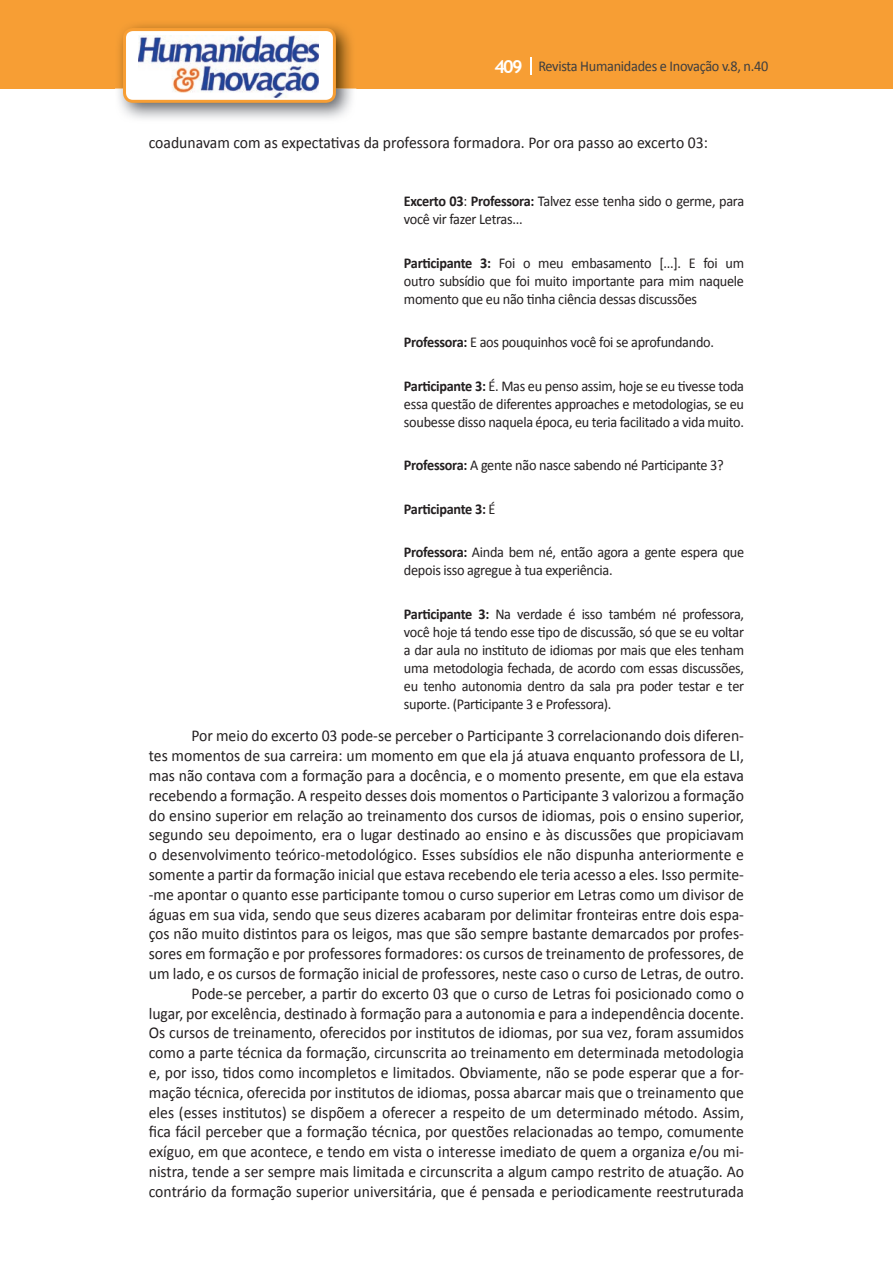
<style>
.page{position:relative;width:893px;height:1263px;background:#fff}
.page>*{position:absolute;margin:0;border:0;box-sizing:border-box;transform-origin:0 0}
.t1{font:16.5px/19.8px "Calibri";color:#231f20;text-align:right;scale:.95 1}
.t2{font:15px/18px "Calibri";letter-spacing:-.02em;color:#231f20;text-align:justify;scale:.95 1}
.t3{font:15px "Calibri";letter-spacing:-.02em;color:#3e3e3f;scale:.95 1}
.t4{font:700 15px "Calibri";letter-spacing:-.02em;color:#231f20;scale:.95 1}
.s1{font-family:"Trebuchet MS";font-weight:700;font-size:18px;color:#fff}
.s2{font-weight:700}
.s3{font-weight:400}
</style>
<div class="page">
<div style="left:0;top:0;width:893px;height:88px;background:#f79e34"></div>
<svg style="left:530px;top:57px;width:2px;height:18px"></svg>
<img style="left:115px;top:24px;width:241px;height:95px">
<svg style="left:123px;top:28px;width:213px;height:75px"></svg>
<p class="t3" style="left:495px;top:57px;width:290px"><span class="s1">409</span> Revista Humanidades e Inovação v.8, n.40</p>
<p class="t1" style="left:149px;top:133px;width:590px">coadunavam com as expectativas da professora formadora. Por ora passo ao excerto 03:</p>
<p class="t2" style="left:404px;top:192px;width:360px"><span class="s2">Excerto 03</span>: <span class="s2">Professora:</span> Talvez esse tenha sido o germe, para você vir fazer Letras...</p>
<p class="t2" style="left:404px;top:254px;width:360px"><span class="s2">Participante 3:</span> Foi o meu embasamento [...]. E foi um outro subsídio que foi muito importante para mim naquele momento que eu não tinha ciência dessas discussões</p>
<p class="t2" style="left:404px;top:333px;width:328px"><span class="s2">Professora:</span> E aos pouquinhos você foi se aprofundando.</p>
<p class="t2" style="left:404px;top:377px;width:360px"><span class="s2">Participante 3:</span> É. Mas eu penso assim, hoje se eu tivesse toda essa questão de diferentes approaches e metodologias, se eu soubesse disso naquela época, eu teria facilitado a vida muito.</p>
<p class="t2" style="left:404px;top:456px;width:338px"><span class="s2">Professora:</span> A gente não nasce sabendo né Participante 3?</p>
<p class="t4" style="left:404px;top:499px;width:98px">Participante 3: <span class="s3">É</span></p>
<p class="t2" style="left:404px;top:543px;width:360px"><span class="s2">Professora:</span> Ainda bem né, então agora a gente espera que depois isso agregue à tua experiência.</p>
<p class="t2" style="left:404px;top:605px;width:360px"><span class="s2">Participante 3:</span> Na verdade é isso também né professora, você hoje tá tendo esse tipo de discussão, só que se eu voltar a dar aula no instituto de idiomas por mais que eles tenham uma metodologia fechada, de acordo com essas discussões, eu tenho autonomia dentro da sala pra poder testar e ter suporte. (Participante 3 e Professora).</p>
<p class="t1" style="left:149px;top:726px;width:628px">Por meio do excerto 03 pode-se perceber o Participante 3 correlacionando dois diferen-<br>tes momentos de sua carreira: um momento em que ela já atuava enquanto professora de LI, mas não contava com a formação para a docência, e o momento presente, em que ela estava recebendo a formação. A respeito desses dois momentos o Participante 3 valorizou a formação do ensino superior em relação ao treinamento dos cursos de idiomas, pois o ensino superior, segundo seu depoimento, era o lugar destinado ao ensino e às discussões que propiciavam o desenvolvimento teórico-metodológico. Esses subsídios ele não dispunha anteriormente e somente a partir da formação inicial que estava recebendo ele teria acesso a eles. Isso permite--me apontar o quanto esse participante tomou o curso superior em Letras como um divisor de águas em sua vida, sendo que seus dizeres acabaram por delimitar fronteiras entre dois espa&shy;ços não muito distintos para os leigos, mas que são sempre bastante demarcados por profes&shy;sores em formação e por professores formadores: os cursos de treinamento de professores, de um lado, e os cursos de formação inicial de professores, neste caso o curso de Letras, de outro.<br>Pode-se perceber, a partir do excerto 03 que o curso de Letras foi posicionado como o<br>lugar, por excelência, destinado à formação para a autonomia e para a independência docente.<br>Os cursos de treinamento, oferecidos por institutos de idiomas, por sua vez, foram assumidos como a parte técnica da formação, circunscrita ao treinamento em determinada metodologia e, por isso, tidos como incompletos e limitados. Obviamente, não se pode esperar que a for&shy;mação técnica, oferecida por institutos de idiomas, possa abarcar mais que o treinamento que eles (esses institutos) se dispõem a oferecer a respeito de um determinado método. Assim, fica fácil perceber que a formação técnica, por questões relacionadas ao tempo, comumente exíguo, em que acontece, e tendo em vista o interesse imediato de quem a organiza e/ou mi&shy;nistra, tende a ser sempre mais limitada e circunscrita a algum campo restrito de atuação. Ao contrário da formação superior universitária, que é pensada e periodicamente reestruturada</p>
</div>
